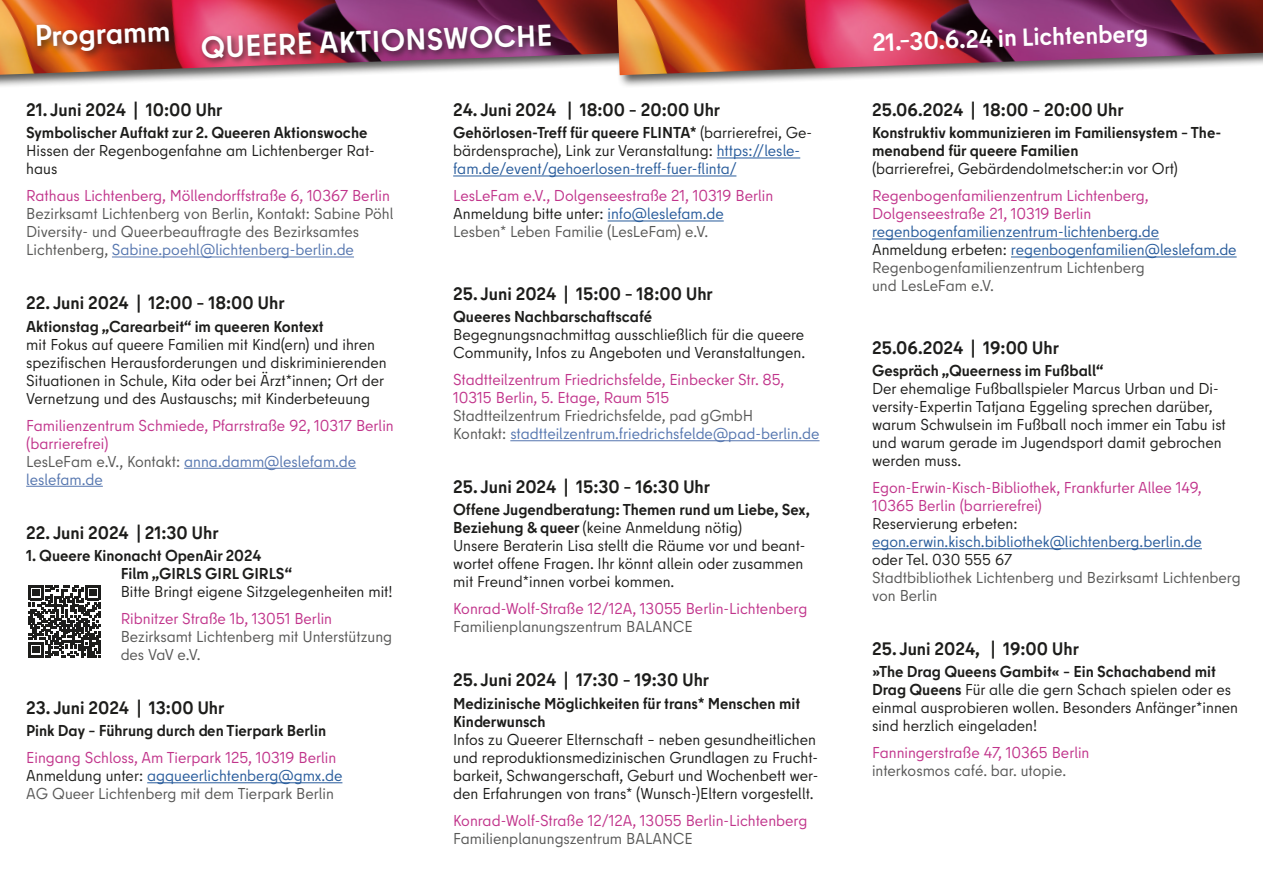
<style>
.page{position:relative;width:1263px;height:893px;background:#fff}
.page>*{position:absolute;margin:0;border:0;box-sizing:border-box;transform-origin:0 0}
.t1{font:700 30px "Berlin Type";color:#fff}
.t2{font:700 24.75px "Berlin Type";color:#fff}
.Datum_Uhrzeit{font:700 18px "Berlin Type";color:#1d1d1b}
.t3{font:15.75px/18px "Berlin Type";color:#1d1d1b}
.t4{font:15.75px/18px "Berlin Type";color:#c1348b}
.t5{font:15.75px/18px "Berlin Type";color:#575756}
.t6{font:700 15.75px/18px "Berlin Type";color:#1d1d1b}
.t7{font:15.75px/18px "Berlin Type";color:#275b9b}
.t8{font:15.75px "Berlin Type";color:#5576af}
.s1{color:#5576af}
.s2{color:#1d1d1b}
.s3{font-weight:700;color:#1d1d1b}
.s4{color:#275b9b}
.s5{color:#575756}
.s6{font-weight:400}
.s7{font-weight:700}
</style>
<div class="page">
<hr style="left:112px;top:257px;width:242px;height:1px;background:#5576af">
<hr style="left:184px;top:468px;width:172px;height:1px;background:#5576af">
<hr style="left:26px;top:486px;width:77px;height:1px;background:#5576af">
<hr style="left:147px;top:782px;width:195px;height:1px;background:#275b9b">
<hr style="left:717px;top:158px;width:83px;height:1px;background:#275b9b">
<hr style="left:453px;top:176px;width:283px;height:1px;background:#275b9b">
<hr style="left:608px;top:221px;width:116px;height:1px;background:#275b9b">
<hr style="left:510px;top:440px;width:309px;height:1px;background:#5576af">
<hr style="left:872px;top:239px;width:287px;height:1px;background:#275b9b">
<hr style="left:1011px;top:257px;width:225px;height:1px;background:#275b9b">
<hr style="left:872px;top:548px;width:330px;height:1px;background:#275b9b">
<div style="left:0;top:0;width:662px;height:89px;background:#1d1d1b;opacity:.75"></div>
<img style="left:0;top:0;width:612px;height:75px">
<div style="left:612px;top:0;width:651px;height:89px;background:#1d1d1b;opacity:.75"></div>
<img style="left:617px;top:0;width:646px;height:75px">
<div style="left:199px;top:21px;width:360px;height:45px;background:#1d1d1b;opacity:.75"></div>
<div style="left:32px;top:21px;width:147px;height:40px;background:#1d1d1b;opacity:.75"></div>
<svg style="left:28px;top:585px;width:73px;height:73px"></svg>
<p class="t1" style="left:200px;top:28px;width:353px;rotate:-2deg">QUEERE AKTIONSWOCHE</p>
<p class="t1" style="left:34px;top:17px;width:137px;rotate:-2deg">Programm</p>
<p class="t2" style="left:872px;top:27px;width:278px;rotate:-2deg">21.–30.6.24 in Lichtenberg</p>
<p class="Datum_Uhrzeit" style="left:26px;top:98px;width:198px">21. Juni 2024 | 10:00 Uhr</p>
<p class="t6" style="left:26px;top:124px;width:343px">Symbolischer Auftakt zur 2. Queeren Aktionswoche</p>
<p class="t3" style="left:26px;top:142px;width:350px">Hissen der Regenbogenfahne am Lichtenberger Rat&shy;haus</p>
<p class="t4" style="left:26px;top:187px;width:365px">Rathaus Lichtenberg, Möllendorffstraße 6, 10367 Berlin</p>
<p class="t5" style="left:26px;top:205px;width:369px">Bezirksamt Lichtenberg von Berlin, Kontakt: Sabine Pöhl</p>
<p class="t5" style="left:26px;top:223px;width:335px">Diversity- und Queerbeauftragte des Bezirksamtes<br>Lichtenberg, <span class="s1">Sabine.poehl@lichtenberg-berlin.de</span></p>
<p class="Datum_Uhrzeit" style="left:26px;top:292px;width:260px">22. Juni 2024 | 12:00 – 18:00 Uhr</p>
<p class="t6" style="left:26px;top:317px;width:299px">Aktionstag „Carearbeit“ im queeren Kontext</p>
<p class="t3" style="left:26px;top:335px;width:362px">mit Fokus auf queere Familien mit Kind(ern) und ihren spezifischen Herausforderungen und diskriminierenden Situationen in Schule, Kita oder bei Ärzt*innen; Ort der Vernetzung und des Austauschs; mit Kinderbeteuung</p>
<p class="t4" style="left:26px;top:416px;width:369px">Familienzentrum Schmiede, Pfarrstraße 92, 10317 Berlin (barrierefrei)</p>
<p class="t5" style="left:26px;top:452px;width:331px">LesLeFam e.V., Kontakt: <span class="s1">anna.damm@leslefam.de</span></p>
<p class="t8" style="left:26px;top:469px;width:78px">leslefam.de</p>
<p class="Datum_Uhrzeit" style="left:26px;top:521px;width:194px">22. Juni 2024 | 21:30 Uhr</p>
<p class="t6" style="left:26px;top:546px;width:237px">1. Queere Kinonacht OpenAir 2024</p>
<p class="t6" style="left:121px;top:564px;width:173px">Film „GIRLS GIRL GIRLS“</p>
<p class="t3" style="left:121px;top:583px;width:273px">Bitte Bringt eigene Sitzgelegenheiten mit!</p>
<p class="t4" style="left:121px;top:610px;width:213px">Ribnitzer Straße 1b, 13051 Berlin</p>
<p class="t5" style="left:121px;top:628px;width:273px">Bezirksamt Lichtenberg mit Unterstützung des VaV e.V.</p>
<p class="Datum_Uhrzeit" style="left:26px;top:696px;width:200px">23. Juni 2024 | 13:00 Uhr</p>
<p class="t6" style="left:26px;top:722px;width:301px">Pink Day – Führung durch den Tierpark Berlin</p>
<p class="t4" style="left:26px;top:749px;width:312px">Eingang Schloss, Am Tierpark 125, 10319 Berlin</p>
<p class="t7" style="left:26px;top:767px;width:318px"><span class="s2">Anmeldung unter:</span> agqueerlichtenberg@gmx.de</p>
<p class="t5" style="left:26px;top:785px;width:309px">AG Queer Lichtenberg mit dem Tierpark Berlin</p>
<p class="Datum_Uhrzeit" style="left:453px;top:98px;width:268px">24. Juni 2024 | 18:00 – 20:00 Uhr</p>
<p class="t7" style="left:453px;top:124px;width:360px"><span class="s3">Gehörlosen-Treff für queere FLINTA*</span> <span class="s2">(barrierefrei, Ge&shy;bärdensprache), Link zur Veranstaltung:</span> https://lesle&shy;fam.de/event/gehoerlosen-treff-fuer-flinta/</p>
<p class="t4" style="left:453px;top:187px;width:322px">LesLeFam e.V., Dolgenseestraße 21, 10319 Berlin</p>
<p class="t3" style="left:453px;top:205px;width:272px">Anmeldung bitte unter: <span class="s4">info@leslefam.de</span></p>
<p class="t5" style="left:453px;top:223px;width:257px">Lesben* Leben Familie (LesLeFam) e.V.</p>
<p class="Datum_Uhrzeit" style="left:453px;top:282px;width:261px">25. Juni 2024 | 15:00 – 18:00 Uhr</p>
<p class="t6" style="left:453px;top:308px;width:200px">Queeres Nachbarschaftscafé</p>
<p class="t3" style="left:453px;top:326px;width:353px">Begegnungsnachmittag ausschließlich für die queere<br>Community, Infos zu Angeboten und Veranstaltungen.</p>
<p class="t4" style="left:453px;top:371px;width:333px">Stadtteilzentrum Friedrichsfelde, Einbecker Str. 85,<br>10315 Berlin, 5. Etage, Raum 515</p>
<p class="t5" style="left:453px;top:407px;width:302px">Stadtteilzentrum Friedrichsfelde, pad gGmbH</p>
<p class="t8" style="left:453px;top:424px;width:368px"><span class="s5">Kontakt:</span> stadtteilzentrum.friedrichsfelde@pad-berlin.de</p>
<p class="Datum_Uhrzeit" style="left:453px;top:475px;width:258px">25. Juni 2024 | 15:30 – 16:30 Uhr</p>
<p class="t6" style="left:453px;top:501px;width:358px">Offene Jugendberatung: Themen rund um Liebe, Sex,<br>Beziehung &amp; queer <span class="s6">(keine Anmeldung nötig)</span></p>
<p class="t3" style="left:453px;top:537px;width:354px">Unsere Beraterin Lisa stellt die Räume vor und beant&shy;wortet offene Fragen. Ihr könnt allein oder zusammen mit Freund*innen vorbei kommen.</p>
<p class="t4" style="left:453px;top:600px;width:356px">Konrad-Wolf-Straße 12/12A, 13055 Berlin-Lichtenberg</p>
<p class="t5" style="left:453px;top:618px;width:241px">Familienplanungszentrum BALANCE</p>
<p class="Datum_Uhrzeit" style="left:453px;top:669px;width:257px">25. Juni 2024 | 17:30 – 19:30 Uhr</p>
<p class="t6" style="left:453px;top:694px;width:349px">Medizinische Möglichkeiten für trans* Menschen mit<br>Kinderwunsch</p>
<p class="t3" style="left:453px;top:730px;width:367px">Infos zu Queerer Elternschaft – neben gesundheitlichen und reproduktionsmedizinischen Grundlagen zu Frucht&shy;barkeit, Schwangerschaft, Geburt und Wochenbett wer&shy;den Erfahrungen von trans* (Wunsch-)Eltern vorgestellt.</p>
<p class="t4" style="left:453px;top:811px;width:356px">Konrad-Wolf-Straße 12/12A, 13055 Berlin-Lichtenberg</p>
<p class="t5" style="left:453px;top:829px;width:241px">Familienplanungszentrum BALANCE</p>
<p class="Datum_Uhrzeit" style="left:872px;top:98px;width:253px">25.06.2024 | 18:00 – 20:00 Uhr</p>
<p class="t6" style="left:872px;top:124px;width:351px">Konstruktiv kommunizieren im Familiensystem – The&shy;menabend für queere Familien</p>
<p class="t3" style="left:872px;top:160px;width:307px">(barrierefrei, Gebärdendolmetscher:in vor Ort)</p>
<p class="t4" style="left:872px;top:187px;width:278px">Regenbogenfamilienzentrum Lichtenberg,</p>
<p class="t4" style="left:872px;top:205px;width:221px">Dolgenseestraße 21, 10319 Berlin</p>
<p class="t7" style="left:872px;top:223px;width:289px">regenbogenfamilienzentrum-lichtenberg.de</p>
<p class="t7" style="left:872px;top:241px;width:366px"><span class="s2">Anmeldung erbeten:</span> regenbogenfamilien@leslefam.de</p>
<p class="t5" style="left:872px;top:259px;width:274px">Regenbogenfamilienzentrum Lichtenberg</p>
<p class="t5" style="left:872px;top:277px;width:124px">und LesLeFam e.V.</p>
<p class="Datum_Uhrzeit" style="left:872px;top:336px;width:188px">25.06.2024 | 19:00 Uhr</p>
<p class="t6" style="left:872px;top:362px;width:233px">Gespräch „Queerness im Fußball“</p>
<p class="t3" style="left:872px;top:380px;width:355px">Der ehemalige Fußballspieler Marcus Urban und Di&shy;versity-Expertin Tatjana Eggeling sprechen darüber, warum Schwulsein im Fußball noch immer ein Tabu ist und warum gerade im Jugendsport damit gebrochen werden muss.</p>
<p class="t4" style="left:872px;top:479px;width:331px">Egon-Erwin-Kisch-Bibliothek, Frankfurter Allee 149,<br>10365 Berlin (barrierefrei)</p>
<p class="t3" style="left:872px;top:515px;width:147px">Reservierung erbeten:</p>
<p class="t7" style="left:872px;top:533px;width:331px">egon.erwin.kisch.bibliothek@lichtenberg.berlin.de</p>
<p class="t3" style="left:872px;top:551px;width:141px">oder Tel. 030 555 67</p>
<p class="t5" style="left:872px;top:569px;width:370px">Stadtbibliothek Lichtenberg und Bezirksamt Lichtenberg von Berlin</p>
<p class="Datum_Uhrzeit" style="left:872px;top:637px;width:208px">25. Juni 2024, | 19:00 Uhr</p>
<p class="t3" style="left:872px;top:663px;width:368px"><span class="s7">»The Drag Queens Gambit« – Ein Schachabend mit Drag Queens</span> Für alle die gern Schach spielen oder es einmal ausprobieren wollen. Besonders Anfänger*innen sind herzlich eingeladen!</p>
<p class="t4" style="left:872px;top:744px;width:219px">Fanningerstraße 47, 10365 Berlin</p>
<p class="t5" style="left:872px;top:762px;width:196px">interkosmos café. bar. utopie.</p>
</div>
